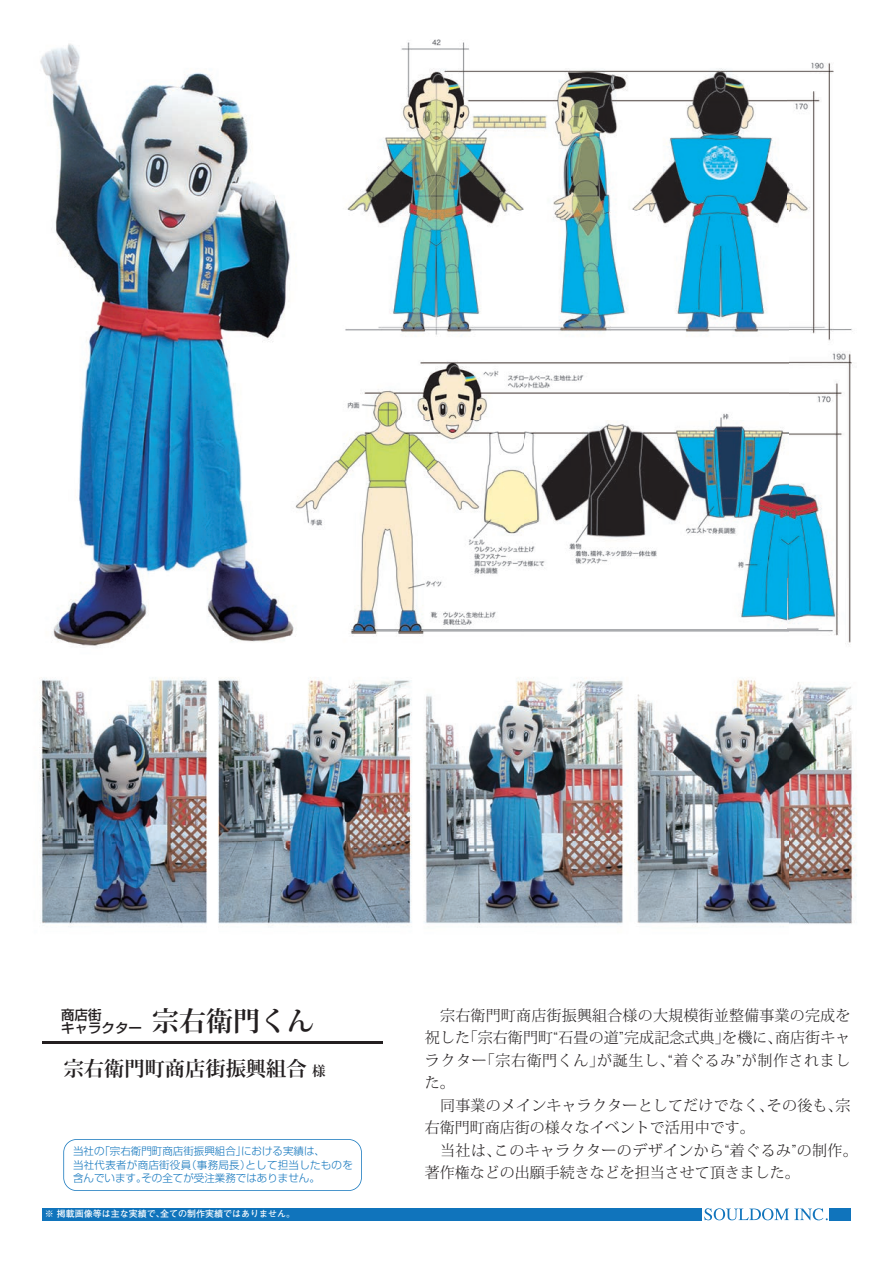
<style>
.page{position:relative;width:893px;height:1263px;background:#fff}
.page>*{position:absolute;margin:0;border:0;box-sizing:border-box;transform-origin:0 0}
.t1{font:27px "Koz Min Pr 6 N Bold 90 pv RKSJ H";color:#231f20}
.t2{font:20.25px "Koz Min Pr 6 N Bold 90 pv RKSJ H";color:#231f20}
.t3{font:15px/22.5px "Koz Min Pr 6 N Light 90 pv RKSJ H";letter-spacing:.015em;color:#231f20}
.t4{font:13.5px/13.5px "Shin Go Pro Medium 90 pv RKSJ H";color:#231f20}
.t5{font:10.5px/13.5px "Shin Go Pro Light 90 pv RKSJ H";color:#1074bc}
.t6{font:9px "Futo Go B101 Pro Bold 90 pv RKSJ H";color:#fff}
.s1{font-size:13.5px}
</style>
<div class="page">
<img style="left:39px;top:39px;width:818px;height:1182px">
<hr style="left:43px;top:1042px;width:340px;height:2px;background:#231f20">
<svg style="left:704px;top:1208px;width:124px;height:12px"></svg>
<div style="left:42px;top:1208px;width:660px;height:12px;background:#1074bc"></div>
<div style="left:829px;top:1208px;width:21px;height:12px;background:#1074bc"></div>
<svg style="left:63px;top:1139px;width:299px;height:52px"></svg>
<h1 class="t1" style="left:64px;top:1010px;width:252px">　　　 宗右衛門くん</h1>
<h2 class="t2" style="left:64px;top:1060px;width:263px">宗右衛門町商店街振興組合 <span class="s1">様</span></h2>
<p class="t4" style="left:61px;top:1010px;width:82px">商店街<br>キャラクター</p>
<p class="t5" style="left:73px;top:1146px;width:281px">当社の「宗右衛門町商店街振興組合」における実績は、<br>当社代表者が商店街役員（事務局長）として担当したものを含んでいます。その全てが受注業務ではありません。</p>
<p class="t6" style="left:45px;top:1210px;width:252px">※ 掲載画像等は主な実績で、全ての制作実績ではありません。</p>
<p class="t3" style="left:425px;top:1006px;width:434px">　宗右衛門町商店街振興組合様の大規模街並整備事業の完成を祝した「宗右衛門町“石畳の道”完成記念式典」を機に、商店街キャラクター「宗右衛門くん」が誕生し、“着ぐるみ”が制作されました。<br>　同事業のメインキャラクターとしてだけでなく、その後も、宗右衛門町商店街の様々なイベントで活用中です。<br>　当社は、このキャラクターのデザインから“着ぐるみ”の制作。著作権などの出願手続きなどを担当させて頂きました。　</p>
</div>
